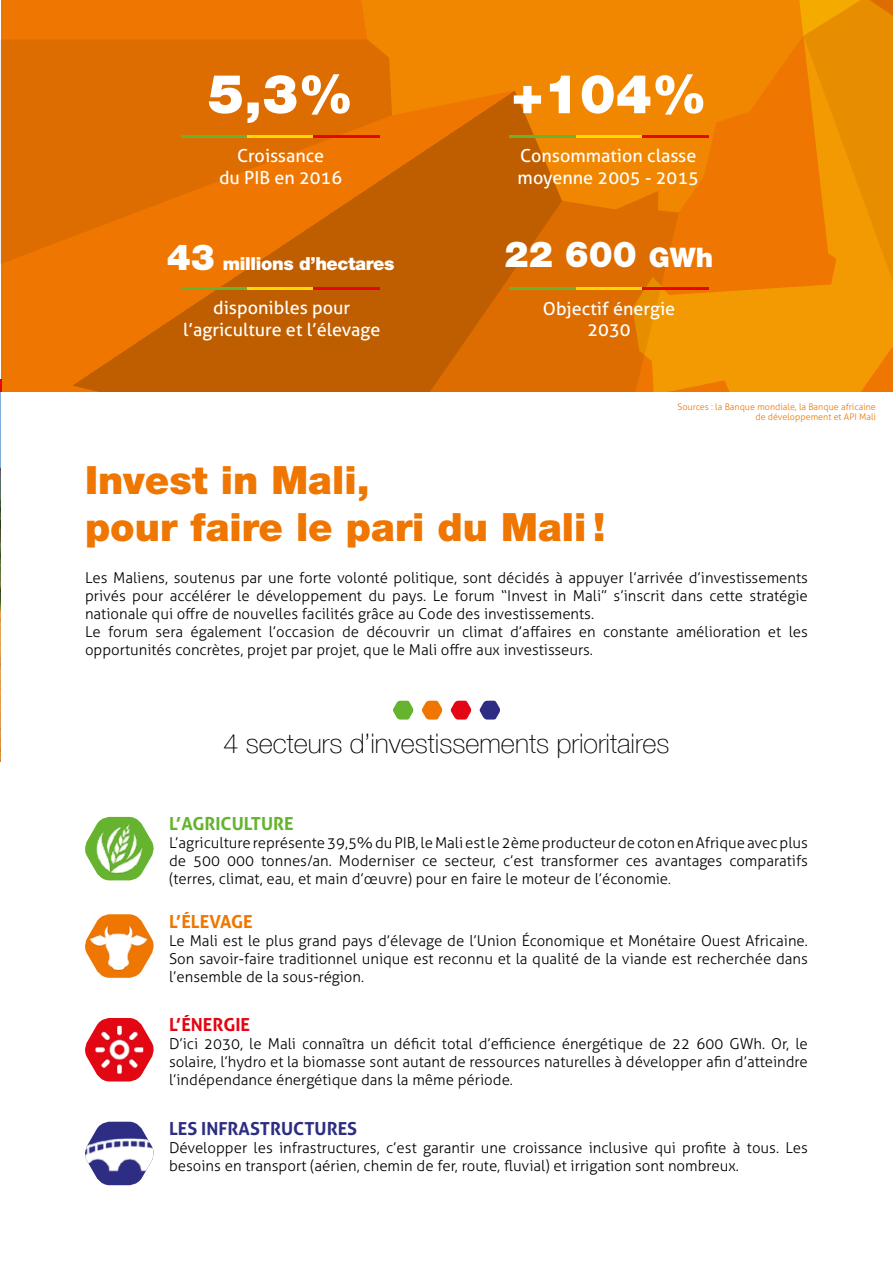
<style>
.page{position:relative;width:893px;height:1263px;background:#fff}
.page>*{position:absolute;margin:0;border:0;box-sizing:border-box;transform-origin:0 0}
.t1{font:900 54px "Helvetica Neue";color:#fff}
.t2{font:900 39px/46.8px "Helvetica Neue";color:#ee7601}
.t3{font:900 36px "Helvetica Neue";color:#fff}
.t4{font:100 27px "Helvetica Neue LT Com";color:#000}
.t5{font:18px/21.6px "Aller";color:#fff;text-align:center}
.t6{font:900 18px "Helvetica Neue";letter-spacing:-.02em;color:#fff}
.t7{font:700 18px "Aller";color:#2d2e83}
.t8{font:700 18px "Aller";color:#65b32e}
.t9{font:700 18px "Aller";color:#e30613}
.t10{font:700 18px "Aller";color:#ee7601}
.t11{font:300 15px/18px "Aller";color:#000;text-align:justify}
.t12{font:300 9px/10.8px "Aller";color:#ee7601;text-align:right}
.s1{font-size:36px}
.s2{font-size:27px}
.s3{font-size:13.5px}
</style>
<div class="page">
<img style="left:0;top:392px;width:1px;height:369px">
<div style="left:1px;top:0;width:892px;height:392px;background:#ee7601"></div>
<div style="left:562px;top:212px;width:70px;height:180px;background:#dd6d00"></div>
<svg style="left:72px;top:212px;width:490px;height:180px;fill:#bf5e00"></svg>
<svg style="left:361px;top:0;width:271px;height:212px;background:#e47b00"></svg>
<svg style="left:0;top:40px;width:392px;height:224px;fill:#dd6d00"></svg>
<img style="left:85px;top:817px;width:69px;height:63px">
<svg style="left:392px;top:701px;width:22px;height:18px"></svg>
<svg style="left:450px;top:701px;width:22px;height:18px"></svg>
<svg style="left:421px;top:701px;width:22px;height:18px"></svg>
<svg style="left:479px;top:701px;width:21px;height:18px"></svg>
<svg style="left:85px;top:1018px;width:69px;height:63px"></svg>
<img style="left:95px;top:1026px;width:48px;height:48px">
<svg style="left:85px;top:914px;width:69px;height:44px"></svg>
<img style="left:88px;top:920px;width:61px;height:58px">
<svg style="left:91px;top:1122px;width:57px;height:63px"></svg>
<img style="left:85px;top:1139px;width:69px;height:35px">
<svg style="left:632px;top:0;width:261px;height:392px"></svg>
<hr style="left:510px;top:135px;width:66px;height:3px;background:#65b32e">
<hr style="left:576px;top:135px;width:66px;height:3px;background:#ffd800">
<hr style="left:642px;top:135px;width:66px;height:3px;background:#e30613">
<hr style="left:181px;top:135px;width:67px;height:3px;background:#65b32e">
<hr style="left:248px;top:135px;width:66px;height:3px;background:#ffd800">
<hr style="left:314px;top:135px;width:66px;height:3px;background:#e30613">
<hr style="left:181px;top:287px;width:67px;height:3px;background:#65b32e">
<hr style="left:248px;top:287px;width:66px;height:3px;background:#ffd800">
<hr style="left:314px;top:287px;width:66px;height:3px;background:#e30613">
<hr style="left:510px;top:287px;width:66px;height:3px;background:#65b32e">
<hr style="left:576px;top:287px;width:66px;height:3px;background:#ffd800">
<hr style="left:642px;top:287px;width:66px;height:3px;background:#e30613">
<svg style="left:0;top:379px;width:1px;height:13px"></svg>
<h1 class="t1" style="left:208px;top:62px;width:147px">5,3%</h1>
<p class="t5" style="left:219px;top:145px;width:125px">Croissance<br>du PIB en 2016</p>
<p class="t6" style="left:167px;top:253px;width:229px"><span class="s1">43</span> millions d’hectares</p>
<p class="t5" style="left:183px;top:297px;width:199px">disponibles pour l’agriculture et l’élevage</p>
<h1 class="t1" style="left:511px;top:62px;width:197px">+104%</h1>
<p class="t5" style="left:518px;top:145px;width:183px;text-align:left">Consommation classe moyenne 2005 - 2015</p>
<h3 class="t3" style="left:505px;top:232px;width:210px">22 600 <span class="s2">GWh</span></h3>
<p class="t5" style="left:543px;top:297px;width:134px">Objectif énergie<br>2030</p>
<p class="t12" style="left:677px;top:401px;width:200px">Sources : la Banque mondiale, la Banque africaine de développement et API Mali</p>
<h2 class="t2" style="left:85px;top:457px;width:522px">Invest in Mali,<br>pour faire le pari du Mali !</h2>
<p class="t11" style="left:85px;top:569px;width:724px;text-align:left">Les Maliens, soutenus par une forte volonté politique, sont décidés à appuyer l’arrivée d’investissements privés pour accélérer le développement du pays. Le forum “Invest in Mali” s’inscrit dans cette stratégie nationale qui offre de nouvelles facilités grâce au Code des investissements.<br>Le forum sera également l’occasion de découvrir un climat d’affaires en constante amélioration et les opportunités concrètes, projet par projet, que le Mali offre aux investisseurs.</p>
<h3 class="t4" style="left:223px;top:727px;width:448px">4 secteurs d’investissements prioritaires</h3>
<p class="t8" style="left:169px;top:813px;width:126px">L’AGRICULTURE</p>
<p class="t11" style="left:169px;top:834px;width:640px">L’agriculture représente 39,5% du PIB, le Mali est le 2ème producteur de coton en Afrique avec plus de 500 000 tonnes/an. Moderniser ce secteur, c’est transformer ces avantages comparatifs (terres, climat, eau, et main d’œuvre) pour en faire le moteur de l’économie<span class="s3">.</span></p>
<p class="t10" style="left:169px;top:910px;width:85px">L’ÉLEVAGE</p>
<p class="t11" style="left:169px;top:931px;width:640px">Le Mali est le plus grand pays d’élevage de l’Union Économique et Monétaire Ouest Africaine.<br>Son savoir-faire traditionnel unique est reconnu et la qualité de la viande est recherchée dans l’ensemble de la sous-région.</p>
<p class="t9" style="left:169px;top:1014px;width:83px">L’ÉNERGIE</p>
<p class="t11" style="left:169px;top:1035px;width:640px">D’ici 2030, le Mali connaîtra un déficit total d’efficience énergétique de 22 600 GWh. Or, le solaire, l’hydro et la biomasse sont autant de ressources naturelles à développer afin d’atteindre l’indépendance énergétique dans la même période.</p>
<p class="t7" style="left:169px;top:1117px;width:190px">LES INFRASTRUCTURES</p>
<p class="t11" style="left:169px;top:1139px;width:640px">Développer les infrastructures, c’est garantir une croissance inclusive qui profite à tous. Les besoins en transport (aérien, chemin de fer, route, fluvial) et irrigation sont nombreux.</p>
</div>
